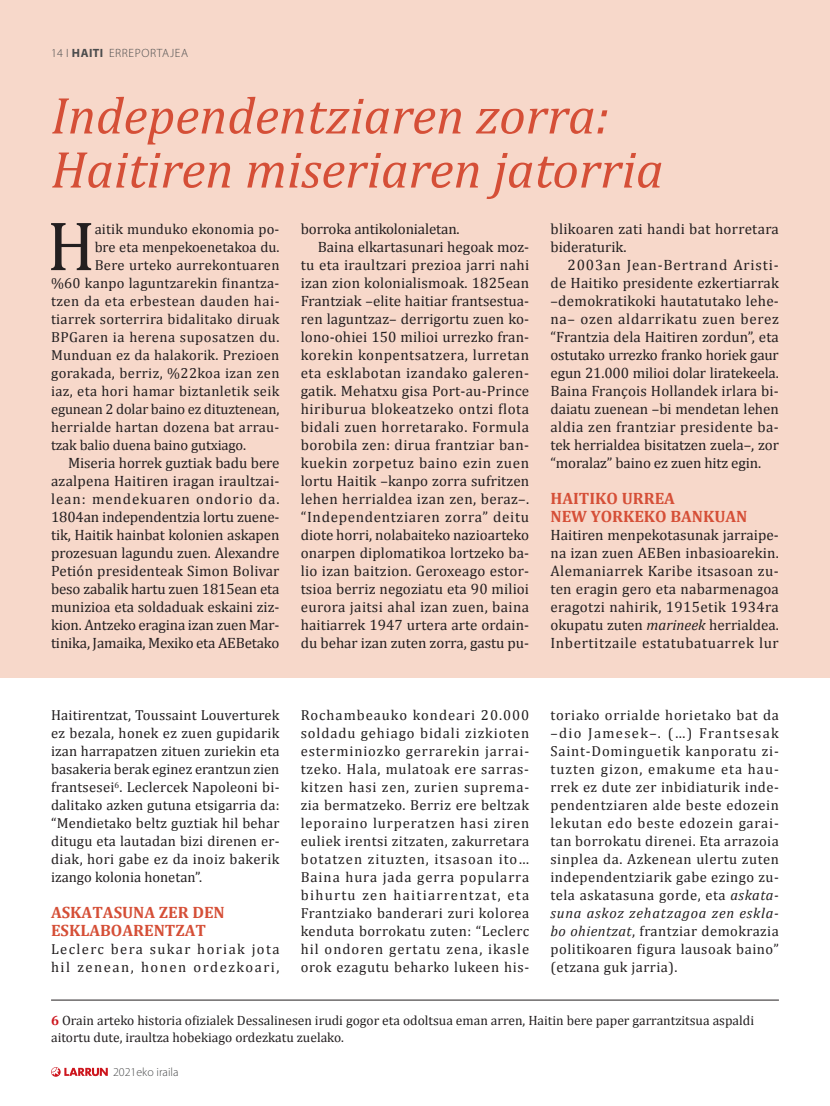
<style>
.page{position:relative;width:830px;height:1106px;background:#fff}
.page>*{position:absolute;margin:0;border:0;box-sizing:border-box;transform-origin:0 0}
.t1{font:70.5px "Cambria";color:#231f20}
.t2{font:italic 52.5px/54px "Cambria";color:#d54f37}
.t3{font:700 16.5px/18px "Cambria";color:#d54f37}
.t4{font:15px/18px "Cambria";letter-spacing:.01em;color:#231f20;text-align:justify}
.t5{font:15px "Cambria";letter-spacing:.035em;color:#231f20}
.t6{font:15px "Cambria";letter-spacing:.045em;color:#231f20}
.t7{font:15px "Cambria";letter-spacing:.04em;color:#231f20}
.t8{font:15px "Cambria";letter-spacing:-.01em;color:#231f20}
.t9{font:14.55px/18px "Cambria";letter-spacing:.025em;color:#231f20;text-align:justify}
.t10{font:14.55px "Cambria";letter-spacing:-.01em;color:#231f20}
.t11{font:14.55px/18px "Cambria";letter-spacing:.095em;color:#231f20}
.t12{font:14.55px "Cambria";color:#231f20}
.t13{font:13.5px/16.2px "Cambria";color:#231f20}
.t14{font:300 12px "Myriad Pro";letter-spacing:.05em;color:#4b4c4d}
.t15{font:300 12px "Myriad Pro";letter-spacing:.01em;color:#4b4c4d}
.s1{font-weight:700}
.s2{font-style:italic}
.s3{font-weight:700;color:#cd151d}
</style>
<div class="page">
<div style="left:0;top:0;width:829px;height:677px;background:#f7d8ca"></div>
<svg style="left:51px;top:1067px;width:57px;height:9px"></svg>
<hr style="left:51px;top:999px;width:727px;height:1px;background:#231f20">
<p class="t14" style="left:51px;top:45px;width:138px">14 І <span class="s1">HAITI</span> ERREPORTAJEA</p>
<h2 class="t2" style="left:51px;top:87px;width:613px">Independentziaren zorra:<br>Haitiren miseriaren jatorria</h2>
<h1 class="t1" style="left:47px;top:204px;width:50px">H</h1>
<p class="t9" style="left:95px;top:220px;width:186px">aitik munduko ekonomia po-</p>
<p class="t8" style="left:300px;top:220px;width:160px">borroka antikolonialetan.</p>
<p class="t4" style="left:317px;top:238px;width:213px">Baina elkartasunari hegoak moz-</p>
<p class="t4" style="left:300px;top:256px;width:230px">tu eta iraultzari prezioa jarri nahi</p>
<p class="t4" style="left:300px;top:274px;width:230px">izan zion kolonialismoak. 1825ean</p>
<p class="t4" style="left:300px;top:292px;width:230px">Frantziak –elite haitiar frantsestua-</p>
<p class="t4" style="left:300px;top:310px;width:230px">ren laguntzaz– derrigortu zuen ko-</p>
<p class="t4" style="left:300px;top:328px;width:230px">lono-ohiei 150 milioi urrezko fran-</p>
<p class="t5" style="left:300px;top:346px;width:230px">korekin konpentsatzera, lurretan</p>
<p class="t5" style="left:300px;top:364px;width:230px">eta esklabotan izandako galeren-</p>
<p class="t4" style="left:300px;top:382px;width:230px">gatik. Mehatxu gisa Port-au-Prince</p>
<p class="t5" style="left:300px;top:400px;width:230px">hiriburua blokeatzeko ontzi flota</p>
<p class="t5" style="left:300px;top:418px;width:230px">bidali zuen horretarako. Formula</p>
<p class="t4" style="left:300px;top:436px;width:230px">borobila zen: dirua frantziar ban-</p>
<p class="t7" style="left:300px;top:454px;width:230px">kuekin zorpetuz baino ezin zuen</p>
<p class="t4" style="left:300px;top:472px;width:230px">lortu Haitik –kanpo zorra sufritzen</p>
<p class="t4" style="left:300px;top:490px;width:230px">lehen herrialdea izan zen, beraz–.</p>
<p class="t6" style="left:300px;top:508px;width:230px">“Independentziaren zorra” deitu</p>
<p class="t4" style="left:300px;top:526px;width:230px">diote horri, nolabaiteko nazioarteko</p>
<p class="t4" style="left:300px;top:544px;width:230px">onarpen diplomatikoa lortzeko ba-</p>
<p class="t4" style="left:300px;top:562px;width:230px">lio izan baitzion. Geroxeago estor-</p>
<p class="t4" style="left:300px;top:580px;width:230px">tsioa berriz negoziatu eta 90 milioi</p>
<p class="t4" style="left:300px;top:598px;width:230px">eurora jaitsi ahal izan zuen, baina</p>
<p class="t4" style="left:300px;top:616px;width:230px">haitiarrek 1947 urtera arte ordain-</p>
<p class="t4" style="left:300px;top:634px;width:230px">du behar izan zuten zorra, gastu pu-</p>
<p class="t4" style="left:550px;top:220px;width:230px">blikoaren zati handi bat horretara bideraturik.</p>
<p class="t4" style="left:550px;top:256px;width:230px;text-indent:17px">2003an Jean-Bertrand Aristi&shy;de Haitiko presidente ezkertiarrak –demokratikoki hautatutako lehe&shy;na– ozen aldarrikatu zuen berez “Frantzia dela Haitiren zordun”, eta ostutako urrezko franko horiek gaur egun 21.000 milioi dolar liratekeela.<br>Baina François Hollandek irlara bi&shy;daiatu zuenean –bi mendetan lehen aldia zen frantziar presidente ba&shy;tek herrialdea bisitatzen zuela–, zor “moralaz” baino ez zuen hitz egin.</p>
<p class="t3" style="left:550px;top:489px;width:198px">HAITIKO URREA<br>NEW YORKEKO BANKUAN</p>
<p class="t4" style="left:550px;top:526px;width:230px">Haitiren menpekotasunak jarraipe&shy;na izan zuen AEBen inbasioarekin.<br>Alemaniarrek Karibe itsasoan zu&shy;ten eragin gero eta nabarmenagoa eragotzi nahirik, 1915etik 1934ra okupatu zuten <span class="s2">marineek</span> herrialdea.<br>Inbertitzaile estatubatuarrek lur</p>
<p class="t12" style="left:95px;top:238px;width:186px">bre eta menpekoenetakoa du.</p>
<p class="t9" style="left:95px;top:256px;width:186px">Bere urteko aurrekontuaren</p>
<p class="t9" style="left:51px;top:274px;width:230px">%60 kanpo laguntzarekin finantza-</p>
<p class="t9" style="left:51px;top:292px;width:230px">tzen da eta erbestean dauden hai-</p>
<p class="t9" style="left:51px;top:310px;width:230px">tiarrek sorterrira bidalitako diruak</p>
<p class="t9" style="left:51px;top:328px;width:230px">BPGaren ia herena suposatzen du.</p>
<p class="t9" style="left:51px;top:346px;width:230px">Munduan ez da halakorik. Prezioen</p>
<p class="t9" style="left:51px;top:364px;width:230px">gorakada, berriz, %22koa izan zen</p>
<p class="t9" style="left:51px;top:382px;width:230px">iaz, eta hori hamar biztanletik seik</p>
<p class="t10" style="left:51px;top:400px;width:230px">egunean 2 dolar baino ez dituztenean,</p>
<p class="t9" style="left:51px;top:418px;width:230px">herrialde hartan dozena bat arrau-</p>
<p class="t10" style="left:51px;top:436px;width:196px">tzak balio duena baino gutxiago.</p>
<p class="t4" style="left:51px;top:454px;width:230px;text-indent:17px">Miseria horrek guztiak badu bere azalpena Haitiren iragan iraultzai&shy;lean: mendekuaren ondorio da.<br>1804an independentzia lortu zuene&shy;tik, Haitik hainbat kolonien askapen prozesuan lagundu zuen. Alexandre Petión presidenteak Simon Bolivar beso zabalik hartu zuen 1815ean eta munizioa eta soldaduak eskaini ziz&shy;kion. Antzeko eragina izan zuen Mar&shy;tinika, Jamaika, Mexiko eta AEBetako</p>
<p class="t9" style="left:51px;top:706px;width:230px">Haitirentzat, Toussaint Louverturek ez bezala, honek ez zuen gupidarik izan harrapatzen zituen zuriekin eta basakeria berak eginez erantzun zien frantsesei<sup>6</sup>. Leclercek Napoleoni bi&shy;dalitako azken gutuna etsigarria da: “Mendietako beltz guztiak hil behar ditugu eta lautadan bizi direnen er&shy;diak, hori gabe ez da inoiz bakerik izango kolonia honetan”.</p>
<p class="t3" style="left:51px;top:903px;width:175px">ASKATASUNA ZER DEN<br>ESKLABOARENTZAT</p>
<p class="t11" style="left:51px;top:940px;width:230px">Leclerc bera sukar horiak jota hil zenean, honen ordezkoari,</p>
<p class="t9" style="left:300px;top:706px;width:230px">Rochambeauko kondeari 20.000 soldadu gehiago bidali zizkioten esterminiozko gerrarekin jarrai&shy;tzeko. Hala, mulatoak ere sarras&shy;kitzen hasi zen, zurien suprema&shy;zia bermatzeko. Berriz ere beltzak leporaino lurperatzen hasi ziren euliek irentsi zitzaten, zakurretara botatzen zituzten, itsasoan ito… Baina hura jada gerra popularra bihurtu zen haitiarrentzat, eta Frantziako banderari zuri kolorea kenduta borrokatu zuten: “Leclerc hil ondoren gertatu zena, ikasle orok ezagutu beharko lukeen his-</p>
<p class="t9" style="left:550px;top:706px;width:230px">toriako orrialde horietako bat da –dio Jamesek–. (…) Frantsesak Saint-Dominguetik kanporatu zi&shy;tuzten gizon, emakume eta hau&shy;rrek ez dute zer inbidiaturik inde&shy;pendentziaren alde beste edozein lekutan edo beste edozein garai&shy;tan borrokatu direnei. Eta arrazoia sinplea da. Azkenean ulertu zuten independentziarik gabe ezingo zu&shy;tela askatasuna gorde, eta <span class="s2">askata&shy;suna askoz zehatzagoa zen eskla&shy;bo ohientzat</span>, frantziar demokrazia politikoaren figura lausoak baino” (etzana guk jarria).</p>
<p class="t13" style="left:51px;top:1012px;width:704px"><span class="s3">6</span> Orain arteko historia ofizialek Dessalinesen irudi gogor eta odoltsua eman arren, Haitin bere paper garrantzitsua aspaldi aitortu dute, iraultza hobekiago ordezkatu zuelako.</p>
<p class="t15" style="left:113px;top:1065px;width:67px">2021eko iraila</p>
</div>
